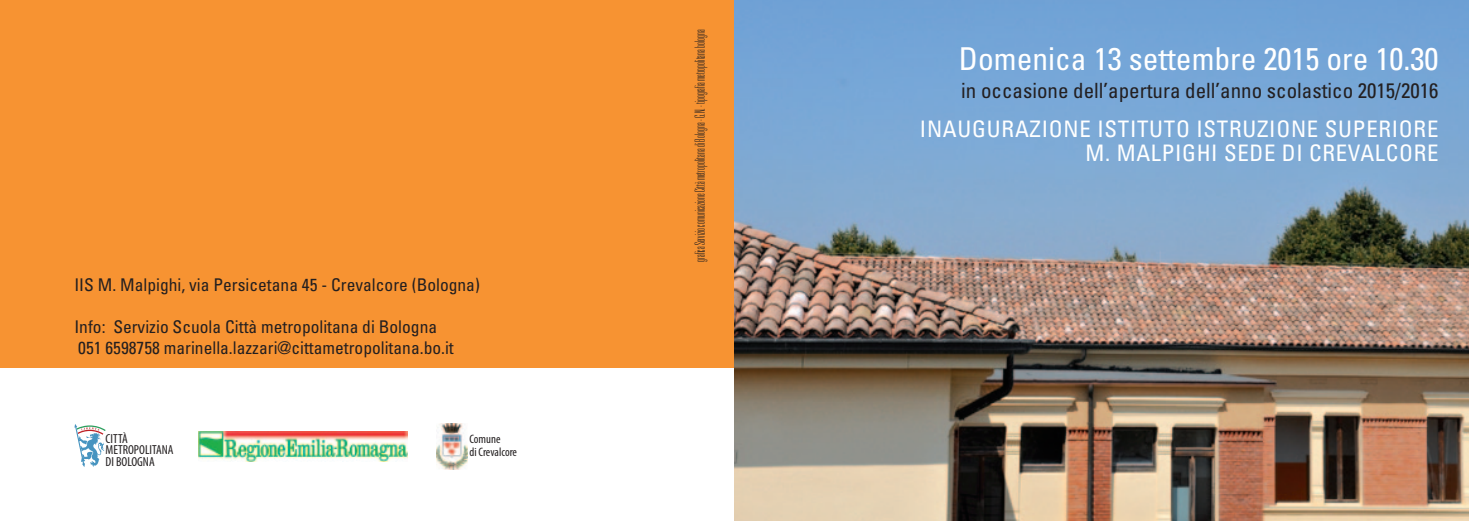
<style>
.page{position:relative;width:1469px;height:521px;background:#fff}
.page>*{position:absolute;margin:0;border:0;box-sizing:border-box;transform-origin:0 0}
.t1{font:condensed 31.5px "Univers";color:#fff}
.t2{font:condensed 22.75px/24.5px "Univers";letter-spacing:.035em;color:#fff;text-align:right}
.t3{font:condensed 21px "Univers";color:#231f20}
.t4{font:condensed 17.5px/21px "Univers";color:#231f20}
.t5{font:100 ultra-condensed 14px "Univers";color:#231f20}
.t6{font:condensed 13.12px/11.2px "Myriad Pro";color:#231f20}
.t7{font:condensed 12.25px/12.2px "Myriad Pro";color:#231f20}
</style>
<div class="page">
<div style="left:0;top:0;width:734px;height:367px;background:#f79332"></div>
<svg style="left:74px;top:424px;width:32px;height:43px"></svg>
<img style="left:437px;top:423px;width:30px;height:47px">
<img style="left:734px;top:0;width:734px;height:521px">
<img style="left:198px;top:432px;width:209px;height:29px">
<p class="t4" style="left:74px;top:274px;width:407px">IIS M. Malpighi, via Persicetana 45 - Crevalcore (Bologna)</p>
<p class="t4" style="left:74px;top:316px;width:381px">Info: Servizio Scuola Città metropolitana di Bologna<br>051 6598758 marinella.lazzari@cittametropolitana.bo.it</p>
<p class="t6" style="left:106px;top:433px;width:70px">CITTÀ<br>METROPOLITANA<br>DI BOLOGNA</p>
<p class="t7" style="left:469px;top:433px;width:49px">Comune<br>di Crevalcore</p>
<p class="t5" style="left:692px;top:262px;width:233px;rotate:-90deg">grafica Servizio comunicazione Città metropolitana di Bologna - G.N. - tipografia metropolitana bologna</p>
<h1 class="t1" style="left:959px;top:39px;width:481px">Domenica 13 settembre 2015 ore 10.30</h1>
<p class="t3" style="left:961px;top:78px;width:478px">in occasione dell’apertura dell’anno scolastico 2015/2016</p>
<h2 class="t2" style="left:920px;top:116px;width:520px">INAUGURAZIONE ISTITUTO ISTRUZIONE SUPERIORE<br>M. MALPIGHI SEDE DI CREVALCORE</h2>
</div>
